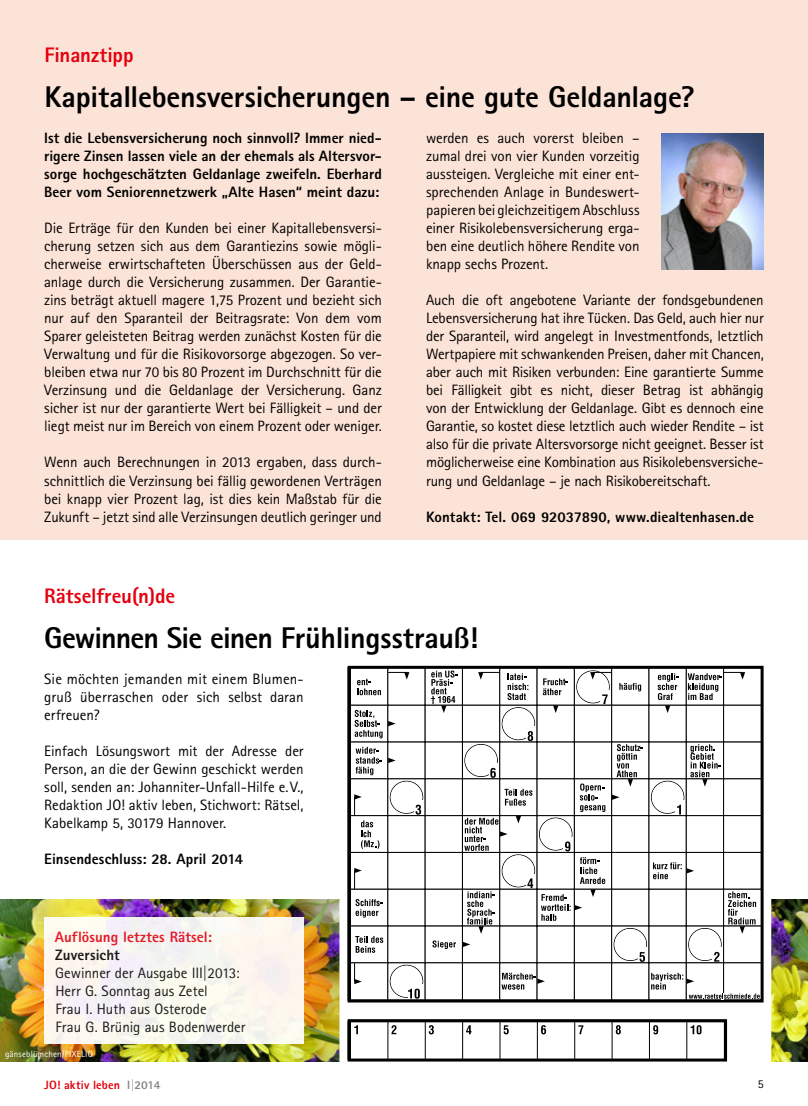
<style>
.page{position:relative;width:808px;height:1106px;background:#fff}
.page>*{position:absolute;margin:0;border:0;box-sizing:border-box;transform-origin:0 0}
.t1{font:800 30px "Agfa Rotis Sans Serif";letter-spacing:-.01em;color:#000}
.t2{font:800 21px "Agfa Rotis Sans Serif";letter-spacing:-.005em;color:#e3000f}
.t3{font:15px/18px "Agfa Rotis Sans Serif";letter-spacing:-.005em;color:#000;text-align:justify}
.t4{font:800 15px/18px "Agfa Rotis Sans Serif";color:#000;text-align:justify}
.t5{font:800 15px "Agfa Rotis Sans Serif";letter-spacing:.005em;color:#e3000f}
.t6{font:800 12px "Agfa Rotis Sans Serif";letter-spacing:.01em;color:#e3000f}
.t7{font:12px "Agfa Rotis Sans Serif";color:#000}
.t8{font:9px "Agfa Rotis Sans Serif";letter-spacing:.02em;color:#fff}
.s1{color:#878786}
</style>
<div class="page">
<div style="left:0;top:0;width:808px;height:539px;background:#fce3d7"></div>
<img style="left:0;top:899px;width:336px;height:162px">
<img style="left:775px;top:899px;width:33px;height:162px">
<svg style="left:336px;top:665px;width:439px;height:397px"></svg>
<div style="left:44px;top:917px;width:260px;height:126px;background:#faf6ef"></div>
<img style="left:662px;top:133px;width:102px;height:136px">
<h2 class="t2" style="left:44px;top:42px;width:91px">Finanztipp</h2>
<h1 class="t1" style="left:44px;top:78px;width:652px">Kapitallebensversicherungen – eine gute Geldanlage?</h1>
<p class="t4" style="left:44px;top:129px;width:339px">Ist die Lebensversicherung noch sinnvoll? Immer nied&shy;rigere Zinsen lassen viele an der ehemals als Altersvor&shy;sorge hochgeschätzten Geldanlage zweifeln. Eberhard Beer vom Seniorennetzwerk „Alte Hasen“ meint dazu:</p>
<p class="t3" style="left:44px;top:219px;width:339px">Die Erträge für den Kunden bei einer Kapitallebensversi&shy;cherung setzen sich aus dem Garantiezins sowie mögli&shy;cherweise erwirtschafteten Überschüssen aus der Geld&shy;anlage durch die Versicherung zusammen. Der Garantie&shy;zins beträgt aktuell magere 1,75 Prozent und bezieht sich nur auf den Sparanteil der Beitragsrate: Von dem vom Sparer geleisteten Beitrag werden zunächst Kosten für die Verwaltung und für die Risikovorsorge abgezogen. So ver&shy;bleiben etwa nur 70 bis 80 Prozent im Durchschnitt für die Verzinsung und die Geldanlage der Versicherung. Ganz sicher ist nur der garantierte Wert bei Fälligkeit – und der liegt meist nur im Bereich von einem Prozent oder weniger.</p>
<p class="t3" style="left:44px;top:453px;width:339px">Wenn auch Berechnungen in 2013 ergaben, dass durch&shy;schnittlich die Verzinsung bei fällig gewordenen Verträgen bei knapp vier Prozent lag, ist dies kein Maßstab für die Zukunft – jetzt sind alle Verzinsungen deutlich geringer und</p>
<p class="t3" style="left:426px;top:129px;width:215px">werden es auch vorerst bleiben – zumal drei von vier Kunden vorzeitig aussteigen. Vergleiche mit einer ent&shy;sprechenden Anlage in Bundeswert&shy;papieren bei gleichzeitigem Abschluss einer Risikolebensversicherung erga&shy;ben eine deutlich höhere Rendite von knapp sechs Prozent.</p>
<p class="t3" style="left:426px;top:291px;width:339px">Auch die oft angebotene Variante der fondsgebundenen Lebensversicherung hat ihre Tücken. Das Geld, auch hier nur der Sparanteil, wird angelegt in Investmentfonds, letztlich Wertpapiere mit schwankenden Preisen, daher mit Chancen, aber auch mit Risiken verbunden: Eine garantierte Summe bei Fälligkeit gibt es nicht, dieser Betrag ist abhängig von der Entwicklung der Geldanlage. Gibt es dennoch eine Garantie, so kostet diese letztlich auch wieder Rendite – ist also für die private Altersvorsorge nicht geeignet. Besser ist möglicherweise eine Kombination aus Risikolebensversiche&shy;rung und Geldanlage – je nach Risikobereitschaft.</p>
<p class="t4" style="left:426px;top:507px;width:329px">Kontakt: Tel. 069 92037890, www.diealtenhasen.de</p>
<h2 class="t2" style="left:44px;top:582px;width:132px">Rätselfreu(n)de</h2>
<h1 class="t1" style="left:44px;top:618px;width:435px">Gewinnen Sie einen Frühlingsstrauß!</h1>
<p class="t3" style="left:44px;top:669px;width:261px">Sie möchten jemanden mit einem Blumen&shy;gruß überraschen oder sich selbst daran erfreuen?</p>
<p class="t3" style="left:44px;top:741px;width:261px">Einfach Lösungswort mit der Adresse der Person, an die der Gewinn geschickt werden soll, senden an: Johanniter-Unfall-Hilfe e.V., Redaktion JO! aktiv leben, Stichwort: Rätsel, Kabelkamp 5, 30179 Hannover.</p>
<p class="t4" style="left:44px;top:849px;width:201px">Einsendeschluss: 28. April 2014</p>
<p class="t5" style="left:55px;top:927px;width:158px">Auflösung letztes Rätsel:</p>
<p class="t4" style="left:55px;top:945px;width:66px">Zuversicht</p>
<p class="t3" style="left:55px;top:963px;width:192px;text-align:left">Gewinner der Ausgabe III|2013:<br>Herr G. Sonntag aus Zetel<br>Frau I. Huth aus Osterode<br>Frau G. Brünig aus Bodenwerder</p>
<p class="t8" style="left:5px;top:1048px;width:77px">gänseblümchen/pixelio</p>
<p class="t6" style="left:44px;top:1076px;width:118px">JO! aktiv leben <span class="s1">I|2014</span></p>
<p class="t7" style="left:758px;top:1077px;width:7px">5</p>
</div>
